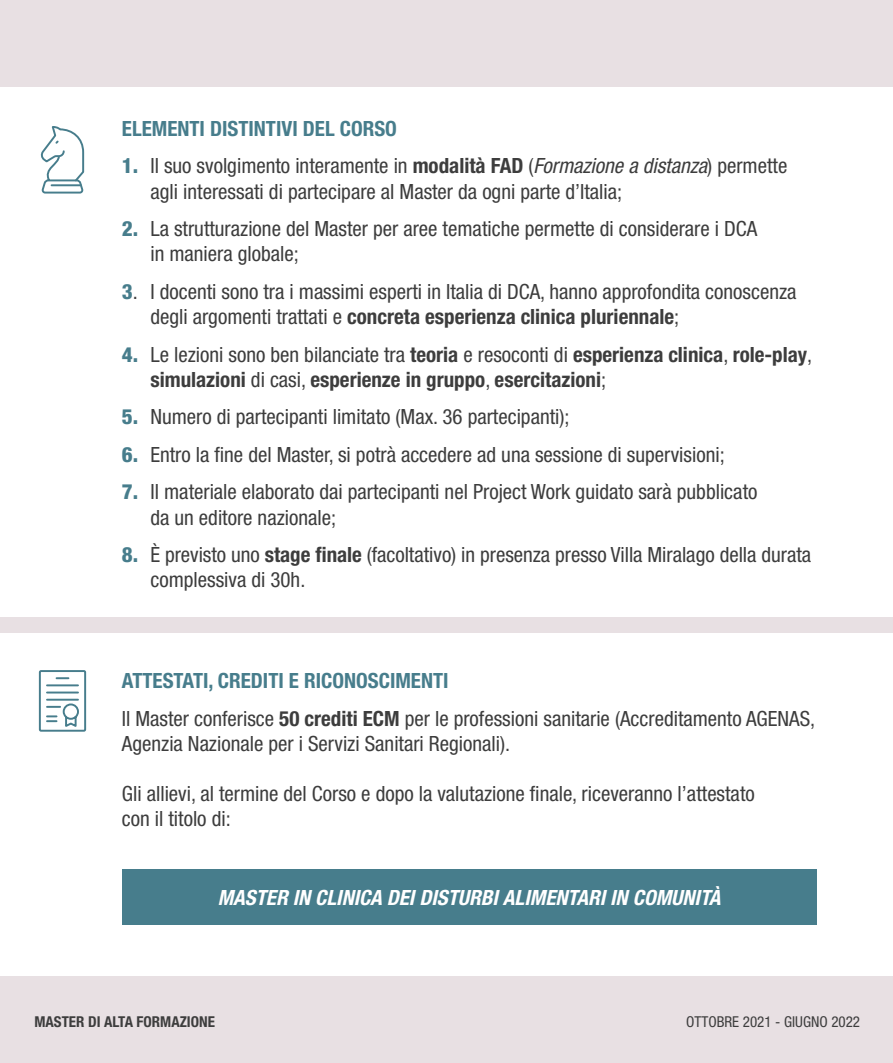
<style>
.page{position:relative;width:893px;height:1063px;background:#e8e0e3}
.page>*{position:absolute;margin:0;border:0;box-sizing:border-box;transform-origin:0 0}
.t1{font:condensed 21px/25.2px "Helvetica Neue LT Std";color:#3d3d3d}
.t2{font:700 condensed 21px/25.2px "Helvetica Neue LT Std";color:#3d3d3d}
.t3{font:italic 700 condensed 21px "Helvetica Neue LT Std";color:#fff}
.t4{font:700 condensed 21px "Helvetica Neue LT Std";color:#477d8c}
.t5{font:700 condensed 15px "Helvetica Neue LT Std";color:#3d3d3d}
.t6{font:condensed 15px "Helvetica Neue LT Std";color:#3d3d3d}
.s1{font-weight:800;color:#477d8c}
.s2{font-weight:700}
.s3{font-style:italic}
.s4{font-weight:400}
.s5{font-weight:700;color:#477d8c}
</style>
<div class="page">
<div style="left:0;top:87px;width:893px;height:530px;background:#fff"></div>
<div style="left:0;top:634px;width:893px;height:342px;background:#fff"></div>
<svg style="left:40px;top:126px;width:45px;height:68px"></svg>
<svg style="left:38px;top:670px;width:49px;height:62px"></svg>
<div style="left:122px;top:869px;width:694px;height:55px;background:#477d8c"></div>
<p class="t4" style="left:122px;top:116px;width:277px">ELEMENTI DISTINTIVI DEL CORSO</p>
<p class="t1" style="left:150px;top:153px;width:638px;text-indent:-28px"><span class="s1">1.</span> Il suo svolgimento interamente in <span class="s2">modalità FAD</span> (<span class="s3">Formazione a distanza</span>) permette agli interessati di partecipare al Master da ogni parte d’Italia;</p>
<p class="t1" style="left:150px;top:216px;width:608px;text-indent:-28px"><span class="s1">2.</span> La strutturazione del Master per aree tematiche permette di considerare i DCA in maniera globale;</p>
<p class="t1" style="left:150px;top:279px;width:648px;text-indent:-28px"><span class="s1">3</span>. I docenti sono tra i massimi esperti in Italia di DCA, hanno approfondita conoscenza degli argomenti trattati e <span class="s2">concreta esperienza clinica pluriennale</span>;</p>
<p class="t2" style="left:150px;top:341px;width:663px;text-indent:-28px"><span class="s1">4.</span> <span class="s4">Le lezioni sono ben bilanciate tra</span> teoria <span class="s4">e resoconti di</span> esperienza clinica<span class="s4">,</span> role-play<span class="s4">, </span>simulazioni <span class="s4">di casi,</span> esperienze in gruppo<span class="s4">,</span> esercitazioni<span class="s4">;</span></p>
<p class="t1" style="left:122px;top:404px;width:449px"><span class="s1">5.</span> Numero di partecipanti limitato (Max. 36 partecipanti);</p>
<p class="t1" style="left:122px;top:442px;width:604px"><span class="s1">6.</span> Entro la fine del Master, si potrà accedere ad una sessione di supervisioni;</p>
<p class="t1" style="left:150px;top:479px;width:609px;text-indent:-28px"><span class="s1">7.</span> Il materiale elaborato dai partecipanti nel Project Work guidato sarà pubblicato da un editore nazionale;</p>
<p class="t1" style="left:150px;top:542px;width:662px;text-indent:-28px"><span class="s1">8.</span> È previsto uno <span class="s2">stage finale</span> (facoltativo) in presenza presso Villa Miralago della durata complessiva di 30h.</p>
<p class="t1" style="left:122px;top:662px;width:695px;line-height:37.5px"><span class="s5">ATTESTATI, CREDITI E RICONOSCIMENTI<br></span>Il Master conferisce <span class="s2">50 crediti ECM</span> per le professioni sanitarie (Accreditamento AGENAS,</p>
<p class="t1" style="left:122px;top:731px;width:390px">Agenzia Nazionale per i Servizi Sanitari Regionali).</p>
<p class="t1" style="left:122px;top:781px;width:634px">Gli allievi, al termine del Corso e dopo la valutazione finale, riceveranno l’attestato con il titolo di:</p>
<p class="t3" style="left:218px;top:885px;width:504px">MASTER IN CLINICA DEI DISTURBI ALIMENTARI IN COMUNITÀ</p>
<p class="t5" style="left:34px;top:1012px;width:182px">MASTER DI ALTA FORMAZIONE</p>
<p class="t6" style="left:686px;top:1013px;width:175px">OTTOBRE 2021 - GIUGNO 2022</p>
</div>
